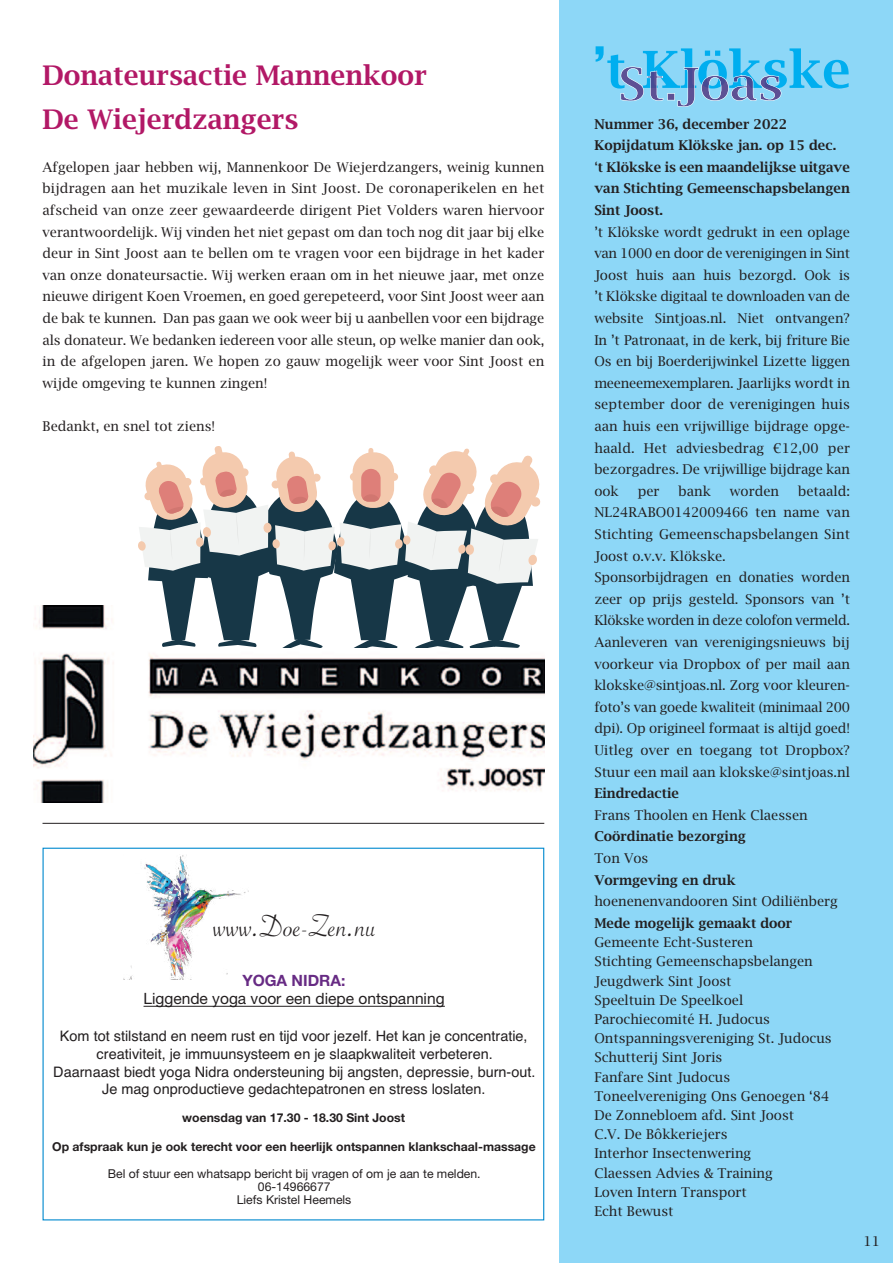
<style>
.page{position:relative;width:893px;height:1263px;background:#fff}
.page>*{position:absolute;margin:0;border:0;box-sizing:border-box;transform-origin:0 0}
.t1{font:600 51.15px "Lucida Bright";color:#00aeef}
.t2{font:600 51px "Lucida Bright";color:#00aeef}
.t3{font:33.3px "Savoye Let Plain";color:#231f20}
.t4{font:600 27px/43.2px "Lucida Bright";color:#b21866}
.t5{font:15.6px "Helvetica Neue";color:#231f20}
.t6{font:700 15.6px "Helvetica Neue";color:#672b84}
.t7{font:14.4px/17.9px "Helvetica";color:#231f20;text-align:center}
.t8{font:13.5px/21.6px "Lucida Bright";color:#231f20;text-align:justify}
.t9{font:600 13.5px/21.6px "Lucida Bright";color:#231f20}
.t10{font:700 12.3px "Helvetica Neue";color:#231f20}
.t11{font:12.3px/13.4px "Helvetica Neue";color:#231f20;text-align:center}
.s1{font-weight:400}
</style>
<div class="page">
<div style="left:559px;top:0;width:334px;height:1263px;background:#8dd7f7"></div>
<svg style="left:621px;top:67px;width:160px;height:40px"></svg>
<hr style="left:144px;top:1006px;width:301px;height:1px;background:#231f20">
<img style="left:123px;top:855px;width:126px;height:125px">
<img style="left:34px;top:605px;width:510px;height:198px">
<hr style="left:43px;top:823px;width:501px;height:1px;background:#231f20">
<svg style="left:138px;top:447px;width:402px;height:201px"></svg>
<h3 class="t4" style="left:43px;top:54px;width:386px">Donateursactie Mannenkoor<br>De Wiejerdzangers</h3>
<p class="t8" style="left:43px;top:156px;width:503px">Afgelopen jaar hebben wij, Mannenkoor De Wiejerdzangers, weinig kunnen bijdragen aan het muzikale leven in Sint Joost. De coronaperikelen en het afscheid van onze zeer gewaardeerde dirigent Piet Volders waren hiervoor verantwoordelijk. Wij vinden het niet gepast om dan toch nog dit jaar bij elke deur in Sint Joost aan te bellen om te vragen voor een bijdrage in het kader van onze donateursactie. Wij werken eraan om in het nieuwe jaar, met onze nieuwe dirigent Koen Vroemen, en goed gerepeteerd, voor Sint Joost weer aan de bak te kunnen. Dan pas gaan we ook weer bij u aanbellen voor een bijdrage als donateur. We bedanken iedereen voor alle steun, op welke manier dan ook, in de afgelopen jaren. We hopen zo gauw mogelijk weer voor Sint Joost en wijde omgeving te kunnen zingen!</p>
<p class="t8" style="left:43px;top:416px;width:174px">Bedankt, en snel tot ziens!</p>
<h3 class="t3" style="left:213px;top:905px;width:164px">www.Doe-Zen.nu</h3>
<p class="t6" style="left:242px;top:972px;width:105px">YOGA NIDRA:</p>
<p class="t5" style="left:143px;top:990px;width:303px">Liggende yoga voor een diepe ontspanning</p>
<p class="t7" style="left:53px;top:1027px;width:484px">Kom tot stilstand en neem rust en tijd voor jezelf. Het kan je concentratie, creativiteit, je immuunsysteem en je slaapkwaliteit verbeteren.<br>Daarnaast biedt yoga Nidra ondersteuning bij angsten, depressie, burn-out.<br>Je mag onproductieve gedachtepatronen en stress loslaten.</p>
<p class="t10" style="left:182px;top:1111px;width:224px">woensdag van 17.30 - 18.30 Sint Joost</p>
<p class="t10" style="left:52px;top:1139px;width:485px">Op afspraak kun je ook terecht voor een heerlijk ontspannen klankschaal-massage</p>
<p class="t11" style="left:108px;top:1167px;width:374px">Bel of stuur een whatsapp bericht bij vragen of om je aan te melden.<br>06-14966677<br>Liefs Kristel Heemels</p>
<h2 class="t2" style="left:593px;top:7px;width:15px">,</h2>
<h1 class="t1" style="left:606px;top:40px;width:247px">t Klökske</h1>
<p class="t9" style="left:594px;top:113px;width:257px">Nummer 36, december 2022<br>Kopijdatum Klökske jan. op 15 dec.<br><span class="s1">‘</span>t Klökske is een maandelijkse uitgave van Stichting Gemeenschapsbelangen<br>Sint Joost.</p>
<p class="t8" style="left:594px;top:221px;width:257px">’t Klökske wordt gedrukt in een oplage van 1000 en door de verenigingen in Sint Joost huis aan huis bezorgd. Ook is ’t Klökske digitaal te downloaden van de website Sintjoas.nl. Niet ontvangen?<br>In ’t Patronaat, in de kerk, bij friture Bie Os en bij Boerderijwinkel Lizette liggen meeneemexemplaren. Jaarlijks wordt in september door de verenigingen huis aan huis een vrijwillige bijdrage opge&shy;haald. Het adviesbedrag €12,00 per bezorgadres. De vrijwillige bijdrage kan ook</p>
<p class="t8" style="left:594px;top:480px;width:257px;text-align:left;text-indent:204px">betaald:<br>NL24RABO0142009466 ten name van Stichting Gemeenschapsbelangen Sint Joost o.v.v. Klökske.<br>Sponsorbijdragen en donaties worden zeer op prijs gesteld. Sponsors van ’t Klökske worden in deze colofon vermeld.<br>Aanleveren van verenigingsnieuws bij voorkeur via Dropbox of per mail aan klokske@sintjoas.nl. Zorg voor kleuren&shy;foto’s van goede kwaliteit (minimaal 200 dpi). Op origineel formaat is altijd goed!<br>Uitleg over en toegang tot Dropbox?<br>Stuur een mail aan klokske@sintjoas.nl</p>
<p class="t9" style="left:594px;top:783px;width:86px">Eindredactie</p>
<p class="t8" style="left:594px;top:804px;width:215px">Frans Thoolen en Henk Claessen</p>
<p class="t9" style="left:594px;top:826px;width:153px">Coördinatie bezorging</p>
<p class="t8" style="left:594px;top:848px;width:56px">Ton Vos</p>
<p class="t9" style="left:594px;top:869px;width:143px">Vormgeving en druk</p>
<p class="t8" style="left:594px;top:891px;width:245px">hoenenenvandooren Sint Odiliënberg</p>
<p class="t9" style="left:594px;top:912px;width:199px">Mede mogelijk gemaakt door</p>
<p class="t8" style="left:594px;top:933px;width:239px;line-height:19.2px;text-align:left">Gemeente Echt-Susteren<br>Stichting Gemeenschapsbelangen<br>Jeugdwerk Sint Joost<br>Speeltuin De Speelkoel<br>Parochiecomité H. Judocus<br>Ontspanningsvereniging St. Judocus<br>Schutterij Sint Joris<br>Fanfare Sint Judocus<br>Toneelvereniging Ons Genoegen ‘84<br>De Zonnebloem afd. Sint Joost<br>C.V. De Bôkkeriejers<br>Interhor Insectenwering<br>Claessen Advies &amp; Training<br>Loven Intern Transport<br>Echt Bewust</p>
<p class="t8" style="left:638px;top:480px;width:23px">per</p>
<p class="t8" style="left:679px;top:480px;width:34px">bank</p>
<p class="t8" style="left:730px;top:480px;width:51px">worden</p>
<p class="t8" style="left:863px;top:1230px;width:18px">11</p>
</div>
